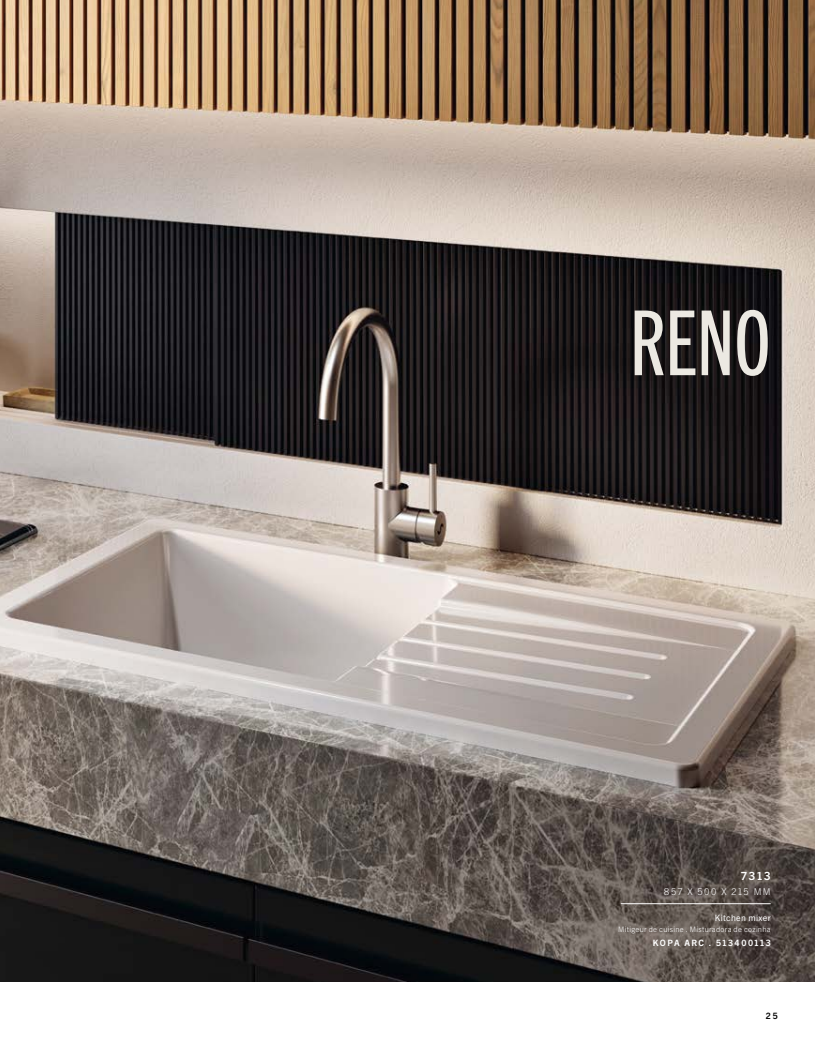
<style>
.page{position:relative;width:815px;height:1063px;background:#fff}
.page>*{position:absolute;margin:0;border:0;box-sizing:border-box;transform-origin:0 0}
.t1{font:90px "Trade Gothic Next LT Pro Cm";color:#ece9e2}
.t2{font:700 11.25px "Trade Gothic Next LT Pro";color:#fff}
.t3{font:300 9.38px "Trade Gothic Next LT Pro";letter-spacing:.165em;color:#fff}
.t4{font:700 8.75px "Trade Gothic Next LT Pro";letter-spacing:.165em;color:#fff}
.t5{font:8.75px "Trade Gothic Next LT Pro";letter-spacing:.04em;color:#fff}
.t6{font:700 8.75px "Trade Gothic Next LT Pro";color:#000}
.t7{font:300 7.5px "Trade Gothic Next LT Pro";letter-spacing:.04em;color:#fff}
</style>
<div class="page">
<img style="left:0;top:0;width:815px;height:981px">
<hr style="left:621px;top:903px;width:150px;height:1px;background:#fff">
<h1 class="t1" style="left:630px;top:282px;width:142px">RENO</h1>
<h2 class="t2" style="left:741px;top:869px;width:31px">7313</h2>
<p class="t3" style="left:664px;top:885px;width:108px">857 X 500 X 215 MM</p>
<p class="t5" style="left:715px;top:911px;width:58px">Kitchen mixer</p>
<p class="t7" style="left:618px;top:924px;width:154px">Mitigeur de cuisine . Misturadora de cozinha</p>
<p class="t4" style="left:653px;top:937px;width:119px">KOPA ARC . 513400113</p>
<p class="t6" style="left:766px;top:1009px;width:13px">25</p>
</div>
